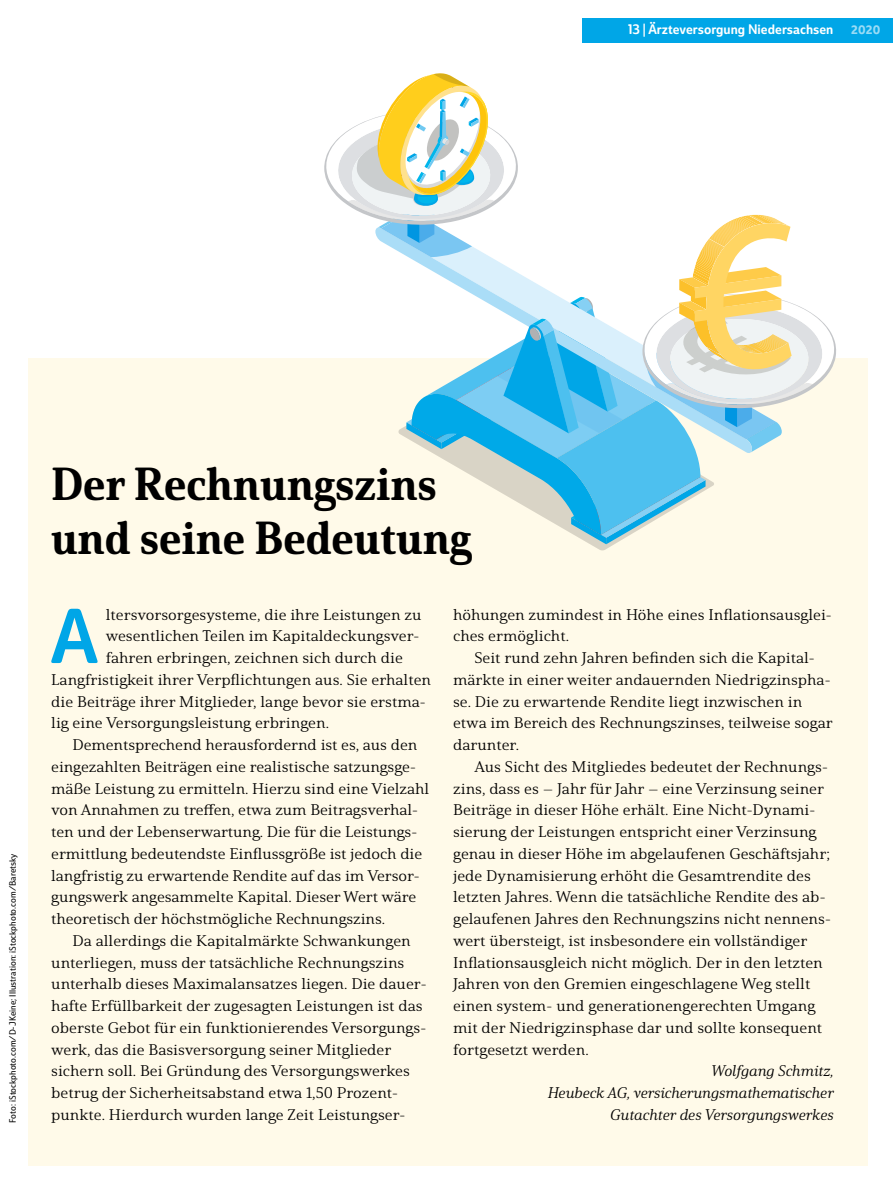
<style>
.page{position:relative;width:893px;height:1191px;background:#fff}
.page>*{position:absolute;margin:0;border:0;box-sizing:border-box;transform-origin:0 0}
.t1{font:75.45px "Solitas Nor Med";color:#00a6e7}
.t2{font:45px/54px "Solitas Serif Nor Ex B";color:#000}
.t3{font:expanded 15px/21.8px "Solitas Serif";color:#000}
.t4{font:italic expanded 15px/21.8px "Solitas Serif";color:#000;text-align:right}
.t5{font:13.5px "Solitas Nor Med";color:#fff}
.t6{font:12px "Solitas Nor Dem";color:#fff}
.t7{font:9px "Solitas Nor Boo";color:#000}
</style>
<div class="page">
<div style="left:28px;top:358px;width:839px;height:807px;background:#fffae7"></div>
<svg style="left:324px;top:73px;width:512px;height:471px"></svg>
<div style="left:583px;top:18px;width:310px;height:25px;background:#00a6e7"></div>
<p class="t5" style="left:628px;top:21px;width:207px">13 | Ärzteversorgung Niedersachsen</p>
<p class="t6" style="left:851px;top:22px;width:30px">2020</p>
<p class="t7" style="left:7px;top:1123px;width:271px;rotate:-90deg">Foto: iStockphoto.com/D-JKeine; Illustration: iStockphoto.com/Baretsky</p>
<h2 class="t2" style="left:51px;top:457px;width:422px">Der Rechnungszins und seine Bedeutung</h2>
<h1 class="t1" style="left:51px;top:590px;width:49px">A</h1>
<p class="t3" style="left:106px;top:603px;width:317px">ltersvorsorgesysteme, die ihre Leistungen zu</p>
<p class="t3" style="left:106px;top:625px;width:315px">wesentlichen Teilen im Kapitaldeckungsver-</p>
<p class="t3" style="left:106px;top:647px;width:299px">fahren erbringen, zeichnen sich durch die</p>
<p class="t3" style="left:51px;top:668px;width:381px">Langfristigkeit ihrer Verpflichtungen aus. Sie erhalten</p>
<p class="t3" style="left:51px;top:690px;width:376px">die Beiträge ihrer Mitglieder, lange bevor sie erstma-</p>
<p class="t3" style="left:51px;top:712px;width:279px">lig eine Versorgungsleistung erbringen.</p>
<p class="t3" style="left:73px;top:734px;width:346px">Dementsprechend herausfordernd ist es, aus den</p>
<p class="t3" style="left:51px;top:755px;width:367px">eingezahlten Beiträgen eine realistische satzungsge-</p>
<p class="t3" style="left:51px;top:777px;width:379px">mäße Leistung zu ermitteln. Hierzu sind eine Vielzahl</p>
<p class="t3" style="left:51px;top:799px;width:369px">von Annahmen zu treffen, etwa zum Beitragsverhal-</p>
<p class="t3" style="left:51px;top:821px;width:368px">ten und der Lebenserwartung. Die für die Leistungs-</p>
<p class="t3" style="left:51px;top:842px;width:373px">ermittlung bedeutendste Einflussgröße ist jedoch die</p>
<p class="t3" style="left:51px;top:864px;width:370px">langfristig zu erwartende Rendite auf das im Versor-</p>
<p class="t3" style="left:51px;top:886px;width:367px">gungswerk angesammelte Kapital. Dieser Wert wäre</p>
<p class="t3" style="left:51px;top:908px;width:335px">theoretisch der höchstmögliche Rechnungszins.</p>
<p class="t3" style="left:73px;top:929px;width:340px">Da allerdings die Kapitalmärkte Schwankungen</p>
<p class="t3" style="left:51px;top:951px;width:355px">unterliegen, muss der tatsächliche Rechnungszins</p>
<p class="t3" style="left:51px;top:973px;width:377px">unterhalb dieses Maximalansatzes liegen. Die dauer-</p>
<p class="t3" style="left:51px;top:995px;width:373px">hafte Erfüllbarkeit der zugesagten Leistungen ist das</p>
<p class="t3" style="left:51px;top:1016px;width:377px">oberste Gebot für ein funktionierendes Versorgungs-</p>
<p class="t3" style="left:51px;top:1038px;width:342px">werk, das die Basisversorgung seiner Mitglieder</p>
<p class="t3" style="left:51px;top:1060px;width:360px">sichern soll. Bei Gründung des Versorgungswerkes</p>
<p class="t3" style="left:51px;top:1082px;width:348px">betrug der Sicherheitsabstand etwa 1,50 Prozent-</p>
<p class="t3" style="left:51px;top:1103px;width:354px">punkte. Hierdurch wurden lange Zeit Leistungser-</p>
<p class="t3" style="left:453px;top:603px;width:380px">höhungen zumindest in Höhe eines Inflationsausglei&shy;ches ermöglicht.</p>
<p class="t3" style="left:453px;top:647px;width:381px;text-indent:21px">Seit rund zehn Jahren befinden sich die Kapital&shy;märkte in einer weiter andauernden Niedrigzinspha&shy;se. Die zu erwartende Rendite liegt inzwischen in etwa im Bereich des Rechnungszinses, teilweise sogar darunter.</p>
<p class="t3" style="left:453px;top:755px;width:380px;text-indent:21px">Aus Sicht des Mitgliedes bedeutet der Rechnungs&shy;zins, dass es – Jahr für Jahr – eine Verzinsung seiner Beiträge in dieser Höhe erhält. Eine Nicht-Dynami&shy;sierung der Leistungen entspricht einer Verzinsung genau in dieser Höhe im abgelaufenen Geschäftsjahr; jede Dynamisierung erhöht die Gesamtrendite des letzten Jahres. Wenn die tatsächliche Rendite des ab&shy;gelaufenen Jahres den Rechnungszins nicht nennens&shy;wert übersteigt, ist insbesondere ein vollständiger Inflationsausgleich nicht möglich. Der in den letzten Jahren von den Gremien eingeschlagene Weg stellt einen system- und generationengerechten Umgang mit der Niedrigzinsphase dar und sollte konsequent fortgesetzt werden.</p>
<p class="t4" style="left:548px;top:1060px;width:287px">Wolfgang Schmitz,<br>Heubeck AG, versicherungsmathematischer</p>
<p class="t4" style="left:610px;top:1103px;width:225px">Gutachter des Versorgungswerkes</p>
</div>
